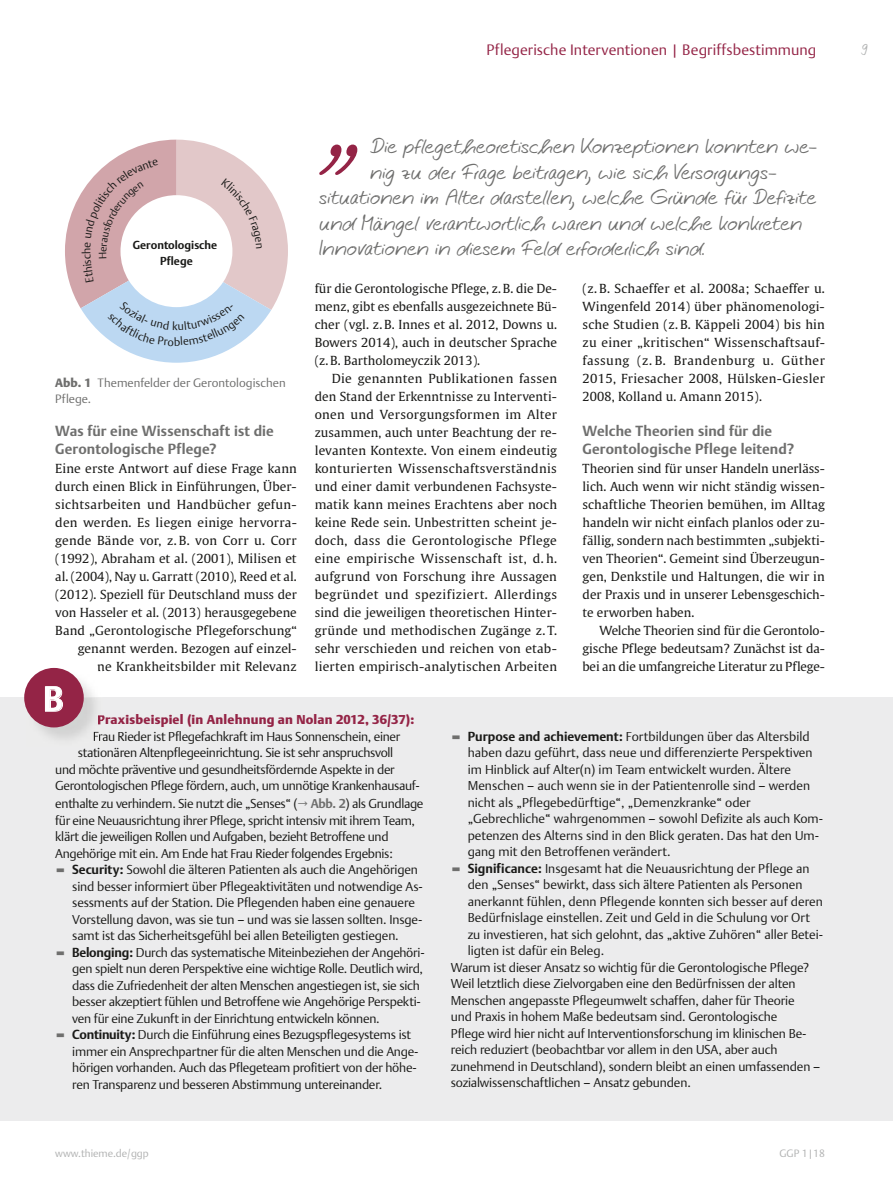
<style>
.page{position:relative;width:893px;height:1191px;background:#fff}
.page>*{position:absolute;margin:0;border:0;box-sizing:border-box;transform-origin:0 0}
.t1{font:700 34.5px "Thieme Argo 2011";color:#fff}
.t2{font:22.5px "Thieme Script";letter-spacing:.03em;color:#6f6f6e}
.t3{font:16.5px "Thieme Script";color:#b1b2b2}
.t4{font:300 15px "Thieme Argo 2011";letter-spacing:.005em;color:#942446}
.t5{font:700 14.25px/18px "Thieme Argo 2011";letter-spacing:.01em;color:#6f6f6e}
.t6{font:300 12.75px "Thieme Argo 2011";letter-spacing:-.01em;color:#1a1a18}
.t7{font:900 12.75px "Thieme Argo 2011";letter-spacing:.015em;color:#942446}
.t8{font:12.45px/18px "Thieme Gulliver 2011";letter-spacing:.005em;color:#1a1a18;text-align:justify}
.t9{font:300 12px/15.8px "Thieme Argo 2011";color:#6f6f6e}
.t10{font:700 11.25px/16.5px "Thieme Argo 2011";color:#1a1a18;text-align:center}
.t11{font:300 10.5px "Thieme Argo 2011";color:#b1b2b2}
.s1{font-weight:900}
.s2{font-weight:700;font-size:12.45px;color:#6f6f6e}
.s3{font-family:"Thieme Gulliver 2011";font-weight:400;color:#6f6f6e}
.s4{font-weight:700}
</style>
<div class="page">
<div style="left:0;top:697px;width:893px;height:424px;background:#ececed"></div>
<img style="left:26px;top:670px;width:77px;height:71px">
<svg style="left:94px;top:714px;width:9px;height:27px"></svg>
<div style="left:24px;top:668px;width:60px;height:59px;background:#942446;border-radius:50%"></div>
<svg style="left:45px;top:686px;width:18px;height:26px"></svg>
<svg style="left:319px;top:145px;width:38px;height:30px"></svg>
<svg style="left:65px;top:140px;width:223px;height:223px"></svg>
<p class="t4" style="left:486px;top:40px;width:332px">Pflegerische Interventionen | Begriffsbestimmung</p>
<p class="t3" style="left:861px;top:40px;width:8px">9</p>
<p class="t10" style="left:133px;top:236px;width:86px">Gerontologische<br>Pflege</p>
<p class="t9" style="left:55px;top:374px;width:232px"><span class="s1">Abb. 1</span> Themenfelder der Gerontologischen<br>Pflege.</p>
<p class="t5" style="left:55px;top:422px;width:220px">Was für eine Wissenschaft ist die<br>Gerontologische Pflege?</p>
<p class="t8" style="left:55px;top:459px;width:243px;text-align:right">Eine erste Antwort auf diese Frage kann durch einen Blick in Einführungen, Über&shy;sichtsarbeiten und Handbücher gefun&shy;den werden. Es liegen einige hervorra&shy;gende Bände vor, z. B. von Corr u. Corr (1992), Abraham et al. (2001), Milisen et al. (2004), Nay u. Garratt (2010), Reed et al. (2012). Speziell für Deutschland muss der von Hasseler et al. (2013) herausgegebene Band „Gerontologische Pflegeforschung“ genannt werden. Bezogen auf einzel-<br>ne Krankheitsbilder mit Relevanz</p>
<h1 class="t1" style="left:43px;top:676px;width:22px">B</h1>
<h2 class="t2" style="left:371px;top:132px;width:448px">Die pflegetheoretischen Konzeptionen konnten we-</h2>
<h2 class="t2" style="left:370px;top:158px;width:408px">nig zu der Frage beitragen, wie sich Versorgungs-</h2>
<h2 class="t2" style="left:319px;top:183px;width:498px">situationen im Alter darstellen, welche Gründe für Defizite</h2>
<h2 class="t2" style="left:319px;top:209px;width:484px">und Mängel verantwortlich waren und welche konkreten</h2>
<h2 class="t2" style="left:319px;top:234px;width:387px">Innovationen in diesem Feld erforderlich sind.</h2>
<p class="t8" style="left:315px;top:279px;width:244px">für die Gerontologische Pflege, z. B. die De&shy;menz, gibt es ebenfalls ausgezeichnete Bü&shy;cher (vgl. z. B. Innes et al. 2012, Downs u.<br>Bowers 2014), auch in deutscher Sprache (z. B. Bartholomeyczik 2013).</p>
<p class="t8" style="left:315px;top:369px;width:244px;text-indent:17px">Die genannten Publikationen fassen den Stand der Erkenntnisse zu Interventi&shy;onen und Versorgungsformen im Alter zusammen, auch unter Beachtung der re&shy;levanten Kontexte. Von einem eindeutig konturierten Wissenschaftsverständnis und einer damit verbundenen Fachsyste&shy;matik kann meines Erachtens aber noch keine Rede sein. Unbestritten scheint je&shy;doch, dass die Gerontologische Pflege eine empirische Wissenschaft ist, d. h. aufgrund von Forschung ihre Aussagen begründet und spezifiziert. Allerdings sind die jeweiligen theoretischen Hinter&shy;gründe und methodischen Zugänge z. T. sehr verschieden und reichen von etab&shy;lierten empirisch-analytischen Arbeiten</p>
<p class="t8" style="left:583px;top:279px;width:244px">(z. B. Schaeffer et al. 2008a; Schaeffer u.<br>Wingenfeld 2014) über phänomenologi&shy;sche Studien (z. B. Käppeli 2004) bis hin zu einer „kritischen“ Wissenschaftsauf&shy;fassung (z. B. Brandenburg u. Güther 2015, Friesacher 2008, Hülsken-Giesler 2008, Kolland u. Amann 2015).</p>
<p class="t5" style="left:583px;top:422px;width:213px">Welche Theorien sind für die<br>Gerontologische Pflege leitend?</p>
<p class="t8" style="left:583px;top:459px;width:244px">Theorien sind für unser Handeln unerläss&shy;lich. Auch wenn wir nicht ständig wissen&shy;schaftliche Theorien bemühen, im Alltag handeln wir nicht einfach planlos oder zu&shy;fällig, sondern nach bestimmten „subjekti&shy;ven Theorien“. Gemeint sind Überzeugun&shy;gen, Denkstile und Haltungen, die wir in der Praxis und in unserer Lebensgeschich&shy;te erworben haben.</p>
<p class="t8" style="left:583px;top:621px;width:244px;text-indent:17px">Welche Theorien sind für die Gerontolo&shy;gische Pflege bedeutsam? Zunächst ist da&shy;bei an die umfangreiche Literatur zu Pflege-</p>
<p class="t7" style="left:97px;top:711px;width:318px">Praxisbeispiel (in Anlehnung an Nolan 2012, 36/37):</p>
<p class="t6" style="left:93px;top:728px;width:309px">Frau Rieder ist Pflegefachkraft im Haus Sonnenschein, einer</p>
<p class="t6" style="left:78px;top:744px;width:317px">stationären Altenpflegeeinrichtung. Sie ist sehr anspruchsvoll</p>
<p class="t6" style="left:55px;top:761px;width:341px">und möchte präventive und gesundheitsfördernde Aspekte in der</p>
<p class="t6" style="left:55px;top:777px;width:366px">Gerontologischen Pflege fördern, auch, um unnötige Krankenhausauf-</p>
<p class="t6" style="left:55px;top:795px;width:370px">enthalte zu verhindern. Sie nutzt die „Senses“ (<span class="s2">→ Abb. 2</span>) als Grundlage</p>
<p class="t6" style="left:55px;top:812px;width:361px">für eine Neuausrichtung ihrer Pflege, spricht intensiv mit ihrem Team,</p>
<p class="t6" style="left:55px;top:828px;width:335px">klärt die jeweiligen Rollen und Aufgaben, bezieht Betroffene und</p>
<p class="t6" style="left:55px;top:845px;width:339px">Angehörige mit ein. Am Ende hat Frau Rieder folgendes Ergebnis:</p>
<p class="t6" style="left:55px;top:861px;width:364px"><span class="s3">▬</span> <span class="s4">Security:</span> Sowohl die älteren Patienten als auch die Angehörigen</p>
<p class="t6" style="left:72px;top:878px;width:352px">sind besser informiert über Pflegeaktivitäten und notwendige As-</p>
<p class="t6" style="left:72px;top:894px;width:344px">sessments auf der Station. Die Pflegenden haben eine genauere</p>
<p class="t6" style="left:72px;top:911px;width:352px">Vorstellung davon, was sie tun – und was sie lassen sollten. Insge-</p>
<p class="t6" style="left:72px;top:927px;width:328px">samt ist das Sicherheitsgefühl bei allen Beteiligten gestiegen.</p>
<p class="t6" style="left:55px;top:944px;width:371px"><span class="s3">▬</span> <span class="s4">Belonging:</span> Durch das systematische Miteinbeziehen der Angehöri-</p>
<p class="t6" style="left:72px;top:960px;width:352px">gen spielt nun deren Perspektive eine wichtige Rolle. Deutlich wird,</p>
<p class="t6" style="left:72px;top:977px;width:349px">dass die Zufriedenheit der alten Menschen angestiegen ist, sie sich</p>
<p class="t6" style="left:72px;top:993px;width:350px">besser akzeptiert fühlen und Betroffene wie Angehörige Perspekti-</p>
<p class="t6" style="left:72px;top:1010px;width:309px">ven für eine Zukunft in der Einrichtung entwickeln können.</p>
<p class="t6" style="left:55px;top:1026px;width:357px"><span class="s3">▬</span> <span class="s4">Continuity:</span> Durch die Einführung eines Bezugspflegesystems ist</p>
<p class="t6" style="left:72px;top:1043px;width:348px">immer ein Ansprechpartner für die alten Menschen und die Ange-</p>
<p class="t6" style="left:72px;top:1059px;width:346px">hörigen vor handen. Auch das Pflegeteam profitiert von der höhe-</p>
<p class="t6" style="left:72px;top:1076px;width:311px">ren Transparenz und besseren Abstimmung untereinander.</p>
<p class="t6" style="left:451px;top:728px;width:361px"><span class="s3">▬</span> <span class="s4">Purpose and achievement:</span> Fortbildungen über das Altersbild</p>
<p class="t6" style="left:468px;top:744px;width:346px">haben dazu geführt, dass neue und differenzierte Perspektiven</p>
<p class="t6" style="left:468px;top:761px;width:325px">im Hinblick auf Alter(n) im Team entwickelt wurden. Ältere</p>
<p class="t6" style="left:468px;top:777px;width:344px">Menschen – auch wenn sie in der Patientenrolle sind – werden</p>
<p class="t6" style="left:468px;top:794px;width:284px">nicht als „Pflegebedürftige“, „Demenzkranke“ oder</p>
<p class="t6" style="left:468px;top:810px;width:357px">„Gebrechliche“ wahrgenommen – sowohl Defizite als auch Kom-</p>
<p class="t6" style="left:468px;top:827px;width:353px">petenzen des Alterns sind in den Blick geraten. Das hat den Um-</p>
<p class="t6" style="left:468px;top:843px;width:204px">gang mit den Betroffenen verändert.</p>
<p class="t6" style="left:451px;top:860px;width:360px"><span class="s3">▬</span> <span class="s4">Significance:</span> Insgesamt hat die Neuausrichtung der Pflege an</p>
<p class="t6" style="left:468px;top:876px;width:336px">den „Senses“ bewirkt, dass sich ältere Patienten als Personen</p>
<p class="t6" style="left:468px;top:893px;width:357px">anerkannt fühlen, denn Pflegende konnten sich besser auf deren</p>
<p class="t6" style="left:468px;top:909px;width:344px">Bedürfnislage einstellen. Zeit und Geld in die Schulung vor Ort</p>
<p class="t6" style="left:468px;top:926px;width:357px">zu investieren, hat sich gelohnt, das „aktive Zuhören“ aller Betei-</p>
<p class="t6" style="left:468px;top:942px;width:138px">ligten ist dafür ein Beleg.</p>
<p class="t6" style="left:451px;top:959px;width:360px">Warum ist dieser Ansatz so wichtig für die Gerontologische Pflege?</p>
<p class="t6" style="left:451px;top:975px;width:346px">Weil letztlich diese Zielvorgaben eine den Bedürfnissen der alten</p>
<p class="t6" style="left:451px;top:992px;width:345px">Menschen angepasste Pflege umwelt schaffen, daher für Theorie</p>
<p class="t6" style="left:451px;top:1008px;width:328px">und Praxis in hohem Maße bedeutsam sind. Gerontologische</p>
<p class="t6" style="left:451px;top:1025px;width:357px">Pflege wird hier nicht auf Interventionsforschung im klinischen Be-</p>
<p class="t6" style="left:451px;top:1041px;width:328px">reich reduziert (beobachtbar vor allem in den USA, aber auch</p>
<p class="t6" style="left:451px;top:1058px;width:371px">zunehmend in Deutschland), sondern bleibt an einen umfassenden –</p>
<p class="t6" style="left:451px;top:1074px;width:242px">sozialwissenschaftlichen – Ansatz gebunden.</p>
<p class="t11" style="left:55px;top:1146px;width:95px">www.thieme.de/ggp</p>
<p class="t11" style="left:779px;top:1146px;width:47px">GGP 1 | 18</p>
</div>
